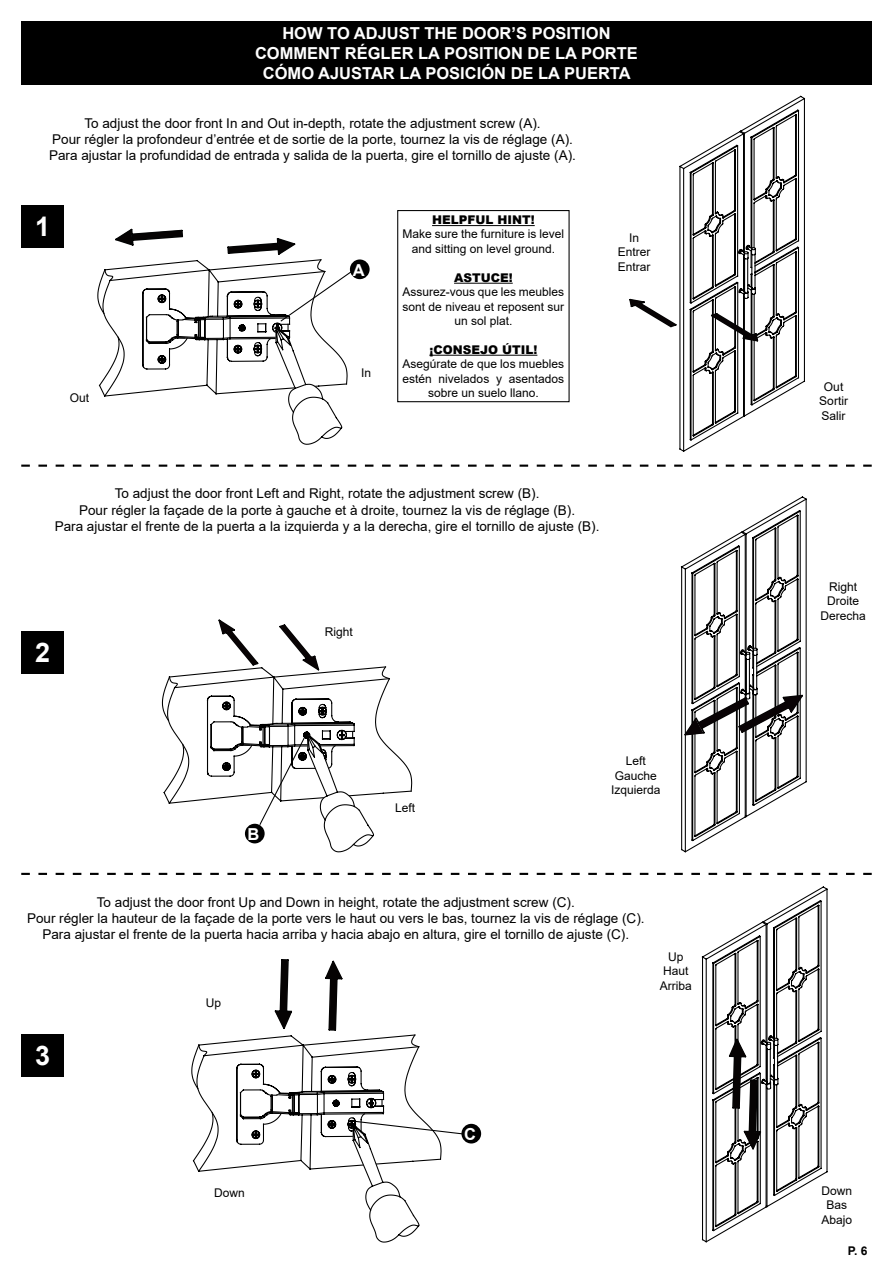
<style>
.page{position:relative;width:893px;height:1263px;background:#fff}
.page>*{position:absolute;margin:0;border:0;box-sizing:border-box;transform-origin:0 0}
.t1{font:700 27px "Arial";color:#fff}
.t2{font:700 16.5px "Arial";color:#fff}
.t3{font:13.5px "Arial";color:#000}
.t4{font:12px/14.4px "Arial";color:#000;text-align:center}
.t5{font:900 12px "Arial";color:#000}
.t6{font:700 12px "Arial";color:#000}
</style>
<div class="page">
<div style="left:21px;top:21px;width:851px;height:64px;background:#000"></div>
<svg style="left:629px;top:95px;width:176px;height:357px"></svg>
<svg style="left:680px;top:496px;width:127px;height:357px"></svg>
<div style="left:21px;top:205px;width:43px;height:43px;background:#000"></div>
<div style="left:21px;top:631px;width:43px;height:42px;background:#000"></div>
<div style="left:21px;top:1034px;width:43px;height:43px;background:#000"></div>
<svg style="left:21px;top:465px;width:851px;height:2px"></svg>
<svg style="left:21px;top:873px;width:851px;height:2px"></svg>
<svg style="left:701px;top:886px;width:127px;height:357px"></svg>
<div style="left:350px;top:259px;width:20px;height:20px;background:#000;border-radius:50%"></div>
<div style="left:461px;top:1124px;width:20px;height:19px;background:#000;border-radius:50%"></div>
<hr style="left:432px;top:225px;width:103px;height:1px;background:#000">
<hr style="left:454px;top:283px;width:59px;height:1px;background:#000">
<hr style="left:429px;top:355px;width:108px;height:1px;background:#000">
<div style="left:397px;top:210px;width:173px;height:192px;border:1px solid #000"></div>
<svg style="left:97px;top:228px;width:256px;height:217px"></svg>
<svg style="left:161px;top:619px;width:252px;height:234px"></svg>
<svg style="left:191px;top:959px;width:272px;height:284px"></svg>
<p class="t2" style="left:282px;top:22px;width:330px">HOW TO ADJUST THE DOOR’S POSITION</p>
<p class="t2" style="left:255px;top:42px;width:384px">COMMENT RÉGLER LA POSITION DE LA PORTE</p>
<p class="t2" style="left:263px;top:62px;width:369px">CÓMO AJUSTAR LA POSICIÓN DE LA PUERTA</p>
<p class="t3" style="left:84px;top:114px;width:458px">To adjust the door front In and Out in-depth, rotate the adjustment screw (A).</p>
<p class="t3" style="left:52px;top:130px;width:522px">Pour régler la profondeur d’entrée et de sortie de la porte, tournez la vis de réglage (A).</p>
<p class="t3" style="left:49px;top:146px;width:528px">Para ajustar la profundidad de entrada y salida de la puerta, gire el tornillo de ajuste (A).</p>
<p class="t1" style="left:35px;top:208px;width:17px">1</p>
<p class="t4" style="left:70px;top:390px;width:21px">Out</p>
<p class="t2" style="left:353px;top:258px;width:13px">A</p>
<p class="t4" style="left:361px;top:366px;width:12px">In</p>
<p class="t5" style="left:432px;top:211px;width:104px">HELPFUL HINT!</p>
<p class="t4" style="left:402px;top:227px;width:163px">Make sure the furniture is level and sitting on level ground.</p>
<p class="t5" style="left:454px;top:269px;width:60px">ASTUCE!</p>
<p class="t4" style="left:402px;top:285px;width:163px">Assurez-vous que les meubles sont de niveau et reposent sur un sol plat.</p>
<p class="t5" style="left:429px;top:341px;width:109px">¡CONSEJO ÚTIL!</p>
<p class="t4" style="left:402px;top:357px;width:163px">Asegúrate de que los muebles estén nivelados y asentados sobre un suelo llano.</p>
<p class="t4" style="left:629px;top:231px;width:12px">In</p>
<p class="t4" style="left:618px;top:245px;width:34px">Entrer</p>
<p class="t4" style="left:618px;top:259px;width:34px">Entrar</p>
<p class="t3" style="left:115px;top:484px;width:426px">To adjust the door front Left and Right, rotate the adjustment screw (B).</p>
<p class="t3" style="left:79px;top:500px;width:498px">Pour régler la façade de la porte à gauche et à droite, tournez la vis de réglage (B).</p>
<p class="t3" style="left:55px;top:517px;width:546px">Para ajustar el frente de la puerta a la izquierda y a la derecha, gire el tornillo de ajuste (B).</p>
<p class="t1" style="left:35px;top:633px;width:17px">2</p>
<p class="t4" style="left:325px;top:624px;width:30px">Right</p>
<p class="t2" style="left:248px;top:822px;width:13px">B</p>
<p class="t4" style="left:395px;top:800px;width:22px">Left</p>
<p class="t4" style="left:626px;top:754px;width:22px">Left</p>
<p class="t4" style="left:615px;top:768px;width:44px">Gauche</p>
<p class="t4" style="left:611px;top:782px;width:51px">Izquierda</p>
<p class="t3" style="left:97px;top:892px;width:479px">To adjust the door front Up and Down in height, rotate the adjustment screw (C).</p>
<p class="t3" style="left:27px;top:909px;width:619px">Pour régler la hauteur de la façade de la porte vers le haut ou vers le bas, tournez la vis de réglage (C).</p>
<p class="t3" style="left:42px;top:925px;width:588px">Para ajustar el frente de la puerta hacia arriba y hacia abajo en altura, gire el tornillo de ajuste (C).</p>
<p class="t1" style="left:35px;top:1037px;width:17px">3</p>
<p class="t4" style="left:206px;top:995px;width:17px">Up</p>
<p class="t4" style="left:668px;top:949px;width:17px">Up</p>
<p class="t4" style="left:663px;top:964px;width:27px">Haut</p>
<p class="t4" style="left:660px;top:978px;width:34px">Arriba</p>
<p class="t4" style="left:214px;top:1186px;width:32px">Down</p>
<p class="t2" style="left:464px;top:1122px;width:13px">C</p>
<p class="t4" style="left:824px;top:379px;width:21px">Out</p>
<p class="t4" style="left:819px;top:394px;width:30px">Sortir</p>
<p class="t4" style="left:822px;top:408px;width:25px">Salir</p>
<p class="t4" style="left:829px;top:579px;width:30px">Right</p>
<p class="t4" style="left:827px;top:594px;width:34px">Droite</p>
<p class="t4" style="left:820px;top:608px;width:47px">Derecha</p>
<p class="t4" style="left:821px;top:1183px;width:32px">Down</p>
<p class="t4" style="left:826px;top:1198px;width:22px">Bas</p>
<p class="t4" style="left:821px;top:1212px;width:32px">Abajo</p>
<p class="t6" style="left:848px;top:1242px;width:21px">P. 6</p>
</div>
